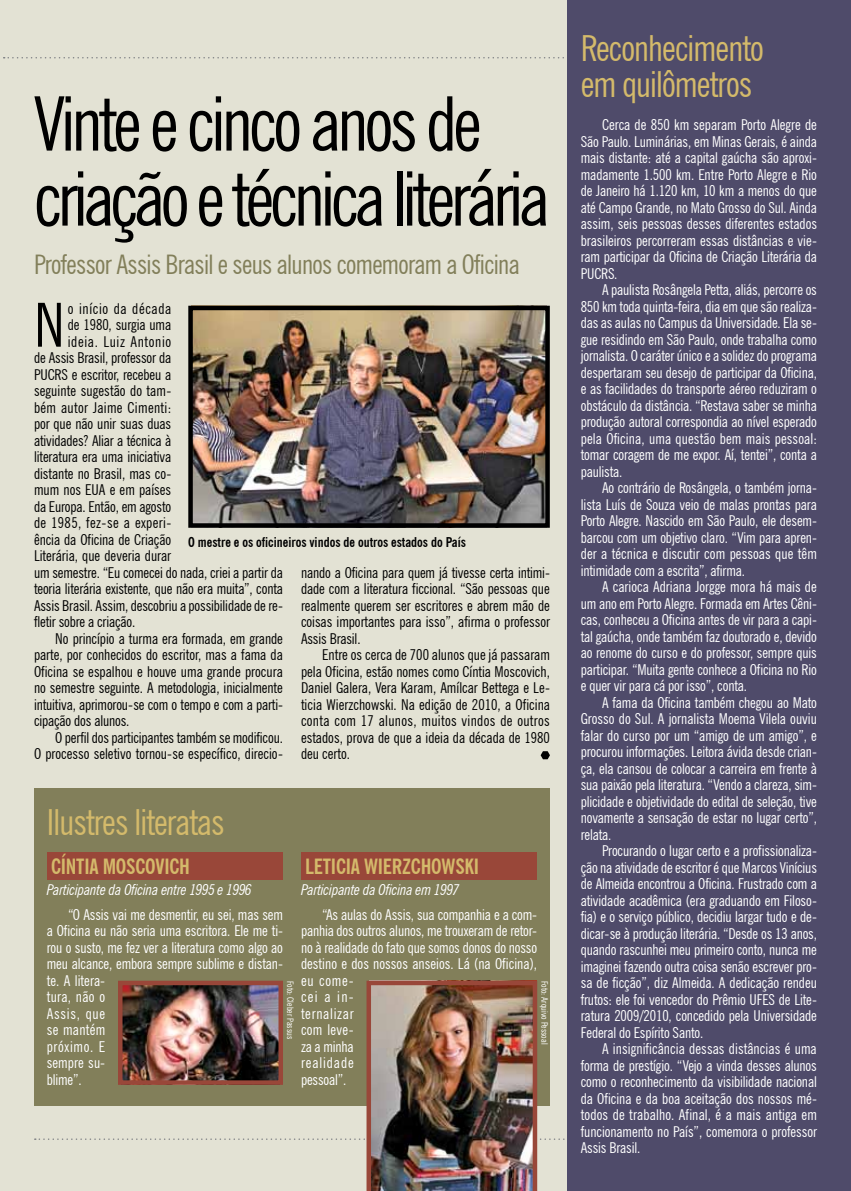
<style>
.page{position:relative;width:851px;height:1191px;background:#fff}
.page>*{position:absolute;margin:0;border:0;box-sizing:border-box;transform-origin:0 0}
.t1{font:condensed 75px/75px "News Gothic BT";letter-spacing:-.055em;color:#000}
.t2{font:condensed 60.6px "News Gothic BT";color:#000}
.t3{font:condensed 36px/36px "News Gothic BT";letter-spacing:-.025em;color:#d4ba6b}
.t4{font:condensed 27px "News Gothic BT";letter-spacing:-.025em;color:#827f5a}
.t5{font:700 condensed 21px "News Gothic BT";letter-spacing:-.01em;color:#d4ba6b}
.t6{font:condensed 15px/16.5px "News Gothic BT";letter-spacing:-.01em;color:#fff;text-align:justify}
.t7{font:condensed 15px/16.5px "News Gothic BT";letter-spacing:-.005em;color:#000;text-align:justify}
.t8{font:italic condensed 15px "News Gothic BT";letter-spacing:-.01em;color:#fff}
.t9{font:condensed 15px "News Gothic BT";letter-spacing:.025em;color:#000}
.t10{font:condensed 15px "News Gothic BT";letter-spacing:.04em;color:#000}
.t11{font:700 condensed 13.5px "News Gothic BT";color:#000}
.t12{font:condensed 9px "News Gothic BT";color:#fff}
</style>
<div class="page">
<div style="left:0;top:0;width:850px;height:1191px;background:#e3e2d4"></div>
<svg style="left:4px;top:57px;width:564px;height:1px"></svg>
<div style="left:568px;top:0;width:282px;height:1191px;background:#4f4b6a"></div>
<img style="left:193px;top:311px;width:351px;height:212px">
<div style="left:188px;top:306px;width:361px;height:222px;border:4px solid #000"></div>
<div style="left:34px;top:788px;width:516px;height:318px;background:#827f5a"></div>
<img style="left:35px;top:980px;width:533px;height:211px">
<svg style="left:540px;top:751px;width:10px;height:8px"></svg>
<div style="left:47px;top:852px;width:235px;height:27px;background:#994739"></div>
<div style="left:301px;top:852px;width:235px;height:27px;background:#994739"></div>
<img style="left:123px;top:985px;width:155px;height:94px">
<div style="left:118px;top:980px;width:165px;height:104px;border:4px solid #994739"></div>
<h1 class="t1" style="left:34px;top:86px;width:517px">Vinte e cinco anos de criação e técnica literária</h1>
<h3 class="t4" style="left:34px;top:248px;width:487px">Professor Assis Brasil e seus alunos comemoram a Oficina</h3>
<h2 class="t2" style="left:34px;top:288px;width:32px">N</h2>
<p class="t10" style="left:68px;top:299px;width:105px">o início da década</p>
<p class="t7" style="left:68px;top:316px;width:105px">de 1980, surgia uma</p>
<p class="t10" style="left:68px;top:332px;width:105px">ideia. Luiz Antonio</p>
<p class="t7" style="left:34px;top:349px;width:139px">de Assis Brasil, professor da</p>
<p class="t7" style="left:34px;top:366px;width:139px">PUCRS e escritor, recebeu a</p>
<p class="t7" style="left:34px;top:382px;width:139px">seguinte sugestão do tam-</p>
<p class="t9" style="left:34px;top:398px;width:139px">bém autor Jaime Cimenti:</p>
<p class="t7" style="left:34px;top:415px;width:139px">por que não unir suas duas</p>
<p class="t7" style="left:34px;top:432px;width:139px">atividades? Aliar a técnica à</p>
<p class="t7" style="left:34px;top:448px;width:139px">literatura era uma iniciativa</p>
<p class="t7" style="left:34px;top:465px;width:139px">distante no Brasil, mas co-</p>
<p class="t7" style="left:34px;top:481px;width:139px">mum nos EUA e em países</p>
<p class="t7" style="left:34px;top:498px;width:139px">da Europa. Então, em agosto</p>
<p class="t9" style="left:34px;top:514px;width:139px">de 1985, fez-se a experi-</p>
<p class="t7" style="left:34px;top:531px;width:139px">ência da Oficina de Criação</p>
<p class="t7" style="left:34px;top:547px;width:139px">Literária, que deveria durar</p>
<p class="t7" style="left:34px;top:564px;width:250px">um semestre. “Eu comecei do nada, criei a partir da</p>
<p class="t7" style="left:34px;top:580px;width:250px">teoria literária existente, que não era muita”, conta</p>
<p class="t7" style="left:34px;top:597px;width:250px">Assis Brasil. Assim, descobriu a possibilidade de re-</p>
<p class="t7" style="left:34px;top:613px;width:103px">fletir sobre a criação.</p>
<p class="t7" style="left:55px;top:630px;width:229px">No princípio a turma era formada, em grande</p>
<p class="t7" style="left:34px;top:646px;width:250px">parte, por conhecidos do escritor, mas a fama da</p>
<p class="t7" style="left:34px;top:663px;width:250px">Oficina se espalhou e houve uma grande procura</p>
<p class="t7" style="left:34px;top:679px;width:250px">no semestre seguinte. A metodologia, inicialmente</p>
<p class="t7" style="left:34px;top:696px;width:250px">intuitiva, aprimorou-se com o tempo e com a parti-</p>
<p class="t7" style="left:34px;top:712px;width:97px">cipação dos alunos.</p>
<p class="t7" style="left:55px;top:729px;width:229px">O perfil dos participantes também se modificou.</p>
<p class="t7" style="left:34px;top:745px;width:250px">O processo seletivo tornou-se específico, direcio-</p>
<p class="t11" style="left:188px;top:533px;width:279px">O mestre e os oficineiros vindos de outros estados do País</p>
<p class="t7" style="left:301px;top:564px;width:250px">nando a Oficina para quem já tivesse certa intimi&shy;dade com a literatura ficcional. “São pessoas que realmente querem ser escritores e abrem mão de coisas importantes para isso”, afirma o professor Assis Brasil.</p>
<p class="t7" style="left:301px;top:646px;width:250px;text-indent:21px">Entre os cerca de 700 alunos que já passaram pela Oficina, estão nomes como Cíntia Moscovich, Daniel Galera, Vera Karam, Amílcar Bettega e Le&shy;ticia Wierzchowski. Na edição de 2010, a Oficina conta com 17 alunos, muitos vindos de outros estados, prova de que a ideia da década de 1980 deu certo.</p>
<h3 class="t3" style="left:47px;top:803px;width:179px">Ilustres literatas</h3>
<h3 class="t5" style="left:51px;top:853px;width:129px">Cíntia Moscovich</h3>
<p class="t8" style="left:47px;top:880px;width:206px">Participante da Oficina entre 1995 e 1996</p>
<p class="t6" style="left:47px;top:906px;width:238px;text-align:left;text-indent:21px">“O Assis vai me desmentir, eu sei, mas sem a Oficina eu não seria uma escritora. Ele me ti&shy;rou o susto, me fez ver a literatura como algo ao meu alcance, embora sempre sublime e distan&shy;te. A litera-<br>tura, não o<br>Assis, que<br>se mantém<br>próximo. E<br>sempre su-<br>blime”.</p>
<h3 class="t5" style="left:305px;top:853px;width:175px">Leticia Wierzchowski</h3>
<p class="t8" style="left:301px;top:880px;width:160px">Participante da Oficina em 1997</p>
<p class="t6" style="left:301px;top:906px;width:238px;text-align:left;text-indent:21px">“As aulas do Assis, sua companhia e a com&shy;panhia dos outros alunos, me trouxeram de retor&shy;no à realidade do fato que somos donos do nosso destino e dos nossos anseios. Lá (na Oficina), eu come-<br>cei a in-<br>ternalizar<br>com leve-<br>za a minha<br>realidade<br>pessoal”.</p>
<p class="t12" style="left:296px;top:980px;width:60px;rotate:90deg">Foto: Cleber Passus</p>
<p class="t12" style="left:550px;top:980px;width:65px;rotate:90deg">Foto: Arquivo Pessoal</p>
<h3 class="t3" style="left:580px;top:30px;width:184px">Reconhecimento em quilômetros</h3>
<p class="t6" style="left:580px;top:116px;width:238px;text-indent:21px">Cerca de 850 km separam Porto Alegre de São Paulo. Luminárias, em Minas Gerais, é ainda mais distante: até a capital gaúcha são aproxi&shy;madamente 1.500 km. Entre Porto Alegre e Rio de Janeiro há 1.120 km, 10 km a menos do que até Campo Grande, no Mato Grosso do Sul. Ainda assim, seis pessoas desses diferentes estados brasileiros percorreram essas distâncias e vie&shy;ram participar da Oficina de Criação Literária da PUCRS.</p>
<p class="t6" style="left:580px;top:281px;width:238px;text-indent:21px">A paulista Rosângela Petta, aliás, percorre os 850 km toda quinta-feira, dia em que são realiza&shy;das as aulas no Campus da Universidade. Ela se&shy;gue residindo em São Paulo, onde trabalha como jornalista. O caráter único e a solidez do programa despertaram seu desejo de participar da Oficina, e as facilidades do transporte aéreo reduziram o obstáculo da distância. “Restava saber se minha produção autoral correspondia ao nível esperado pela Oficina, uma questão bem mais pessoal: tomar coragem de me expor. Aí, tentei”, conta a paulista.</p>
<p class="t6" style="left:580px;top:479px;width:238px;text-indent:21px">Ao contrário de Rosângela, o também jorna&shy;lista Luís de Souza veio de malas prontas para Porto Alegre. Nascido em São Paulo, ele desem&shy;barcou com um objetivo claro. “Vim para apren&shy;der a técnica e discutir com pessoas que têm intimidade com a escrita”, afirma.</p>
<p class="t6" style="left:580px;top:578px;width:238px;text-indent:21px">A carioca Adriana Jorgge mora há mais de um ano em Porto Alegre. Formada em Artes Cêni&shy;cas, conheceu a Oficina antes de vir para a capi&shy;tal gaúcha, onde também faz doutorado e, devido ao renome do curso e do professor, sempre quis participar. “Muita gente conhece a Oficina no Rio e quer vir para cá por isso”, conta.</p>
<p class="t6" style="left:580px;top:694px;width:238px;text-indent:21px">A fama da Oficina também chegou ao Mato Grosso do Sul. A jornalista Moema Vilela ouviu falar do curso por um “amigo de um amigo”, e procurou informações. Leitora ávida desde crian&shy;ça, ela cansou de colocar a carreira em frente à sua paixão pela literatura. “Vendo a clareza, sim&shy;plicidade e objetividade do edital de seleção, tive novamente a sensação de estar no lugar certo”, relata.</p>
<p class="t6" style="left:580px;top:842px;width:238px;text-indent:21px">Procurando o lugar certo e a profissionaliza&shy;ção na atividade de escritor é que Marcos Vinícius de Almeida encontrou a Oficina. Frustrado com a atividade acadêmica (era graduando em Filoso&shy;fia) e o serviço público, decidiu largar tudo e de&shy;dicar-se à produção literária. “Desde os 13 anos, quando rascunhei meu primeiro conto, nunca me imaginei fazendo outra coisa senão escrever pro&shy;sa de ficção”, diz Almeida. A dedicação rendeu frutos: ele foi vencedor do Prêmio UFES de Lite&shy;ratura 2009/2010, concedido pela Universidade Federal do Espírito Santo.</p>
<p class="t6" style="left:580px;top:1040px;width:238px;text-indent:21px">A insignificância dessas distâncias é uma forma de prestígio. “Vejo a vinda desses alunos como o reconhecimento da visibilidade nacional da Oficina e da boa aceitação dos nossos mé&shy;todos de trabalho. Afinal, é a mais antiga em funcionamento no País”, comemora o professor Assis Brasil.</p>
</div>
